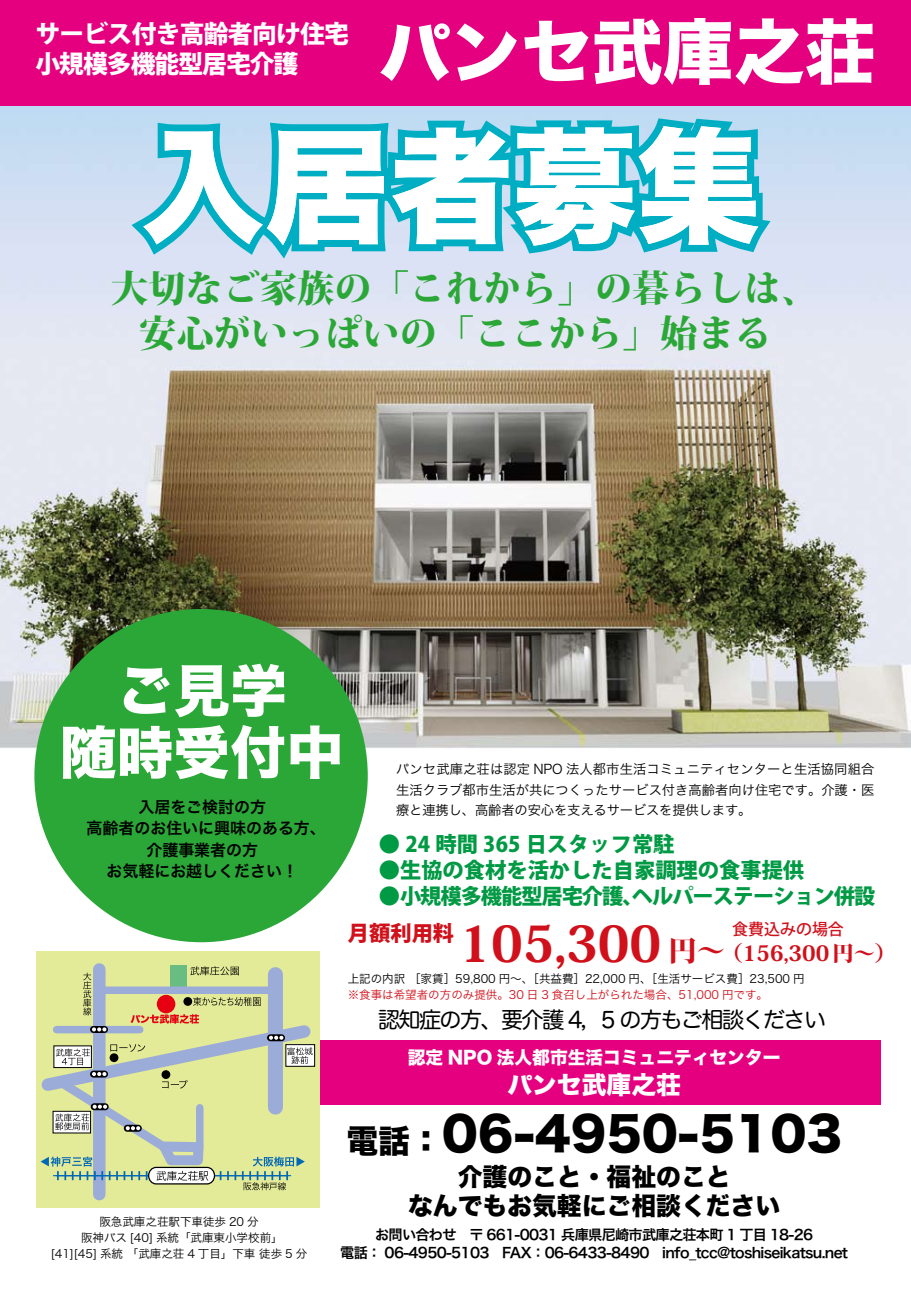
<style>
.page{position:relative;width:911px;height:1290px;background:#fff}
.page>*{position:absolute;margin:0;border:0;box-sizing:border-box;transform-origin:0 0}
.t1{font:124px "Hira Kaku Std W8";color:#fff}
.t2{font:70.88px "Hira Kaku Std W8";color:#fff}
.t3{font:56.75px/62px "Hira Kaku Std W8";color:#fff;text-align:center}
.t4{font:800 49.62px "Koz Min Std";color:#d0111b}
.t5{font:46.12px "Hira Kaku Std W8";color:#000}
.t6{font:800 37.25px/44.2px "Koz Min Std";color:#2ba738;text-align:center}
.t7{font:24.75px/29.2px "Hira Kaku Std W8";color:#000;text-align:center}
.t8{font:800 24.75px/30.1px "Koz Go Std";letter-spacing:-.03em;color:#fff}
.t9{font:24.75px "Hira Kaku Std W8";color:#fff}
.t10{font:22.12px "Hira Maru Pro W4";letter-spacing:-.075em;color:#000}
.t11{font:800 21.25px "Koz Go Std";color:#094}
.t12{font:800 21.25px "Koz Go Std";letter-spacing:-.05em;color:#094}
.t13{font:800 21.25px "Koz Min Std";color:#d0111b}
.t14{font:800 21.25px "Koz Go Std";color:#d0111b}
.t15{font:17.75px "Hira Kaku Std W8";color:#fff}
.t16{font:16px/21.2px "Hira Kaku Pro W6";color:#000;text-align:center}
.t17{font:500 16px "Koz Go Std";color:#d0111b}
.t18{font:14.12px/17.8px "Hira Kaku Pro W6";letter-spacing:-.05em;color:#000;text-align:center}
.t19{font:13.25px/20.4px "Hira Kaku Pro W3";letter-spacing:-.01em;color:#000;text-align:justify}
.t20{font:11.5px/16px "Hira Kaku Pro W3";color:#000;text-align:center}
.t21{font:11.5px "Hira Kaku Pro W3";color:#d0111b}
.s1{font-size:28.38px}
.s2{font-size:31.88px}
</style>
<div class="page">
<img style="left:0;top:106px;width:911px;height:642px">
<div style="left:0;top:0;width:911px;height:106px;background:#e4007f"></div>
<svg style="left:120px;top:110px;width:663px;height:162px;background:#5cc3d8"></svg>
<div style="left:317px;top:1041px;width:564px;height:64px;background:#e4007f"></div>
<div style="left:34px;top:609px;width:334px;height:333px;background:#2ba738;border-radius:50%"></div>
<div style="left:37px;top:951px;width:283px;height:256px;background:#e3ea98"></div>
<div style="left:170px;top:965px;width:17px;height:22px;background:#69bd83"></div>
<svg style="left:36px;top:966px;width:280px;height:224px"></svg>
<h3 class="t8" style="left:35px;top:21px;width:315px">サービス付き高齢者向け住宅小規模多機能型居宅介護</h3>
<h2 class="t2" style="left:379px;top:12px;width:498px">パンセ武庫之荘</h2>
<h1 class="t1" style="left:141px;top:118px;width:622px">入居者募集</h1>
<h3 class="t6" style="left:111px;top:266px;width:708px">大切なご家族の「これから」の暮らしは、安心がいっぱいの「ここから」始まる</h3>
<h3 class="t3" style="left:60px;top:661px;width:285px">ご見学<br>随時受付中</h3>
<h3 class="t16" style="left:87px;top:796px;width:241px">入居をご検討の方<br>高齢者のお住いに興味のある方、介護事業者の方<br>お気軽にお越しください！</h3>
<p class="t19" style="left:396px;top:758px;width:480px">パンセ武庫之荘は認定 NPO 法人都市生活コミュニティセンターと生活協同組合生活クラブ都市生活が共につくったサービス付き高齢者向け住宅です。介護・医療と連携し、高齢者の安心を支えるサービスを提供します。</p>
<h3 class="t11" style="left:379px;top:831px;width:297px">● 24 時間 365 日スタッフ常駐</h3>
<h3 class="t11" style="left:379px;top:856px;width:427px">●生協の食材を活かした自家調理の食事提供</h3>
<h3 class="t12" style="left:379px;top:882px;width:498px">●小規模多機能型居宅介護、ヘルパーステーション併設</h3>
<h3 class="t14" style="left:348px;top:919px;width:108px">月額利用料</h3>
<h3 class="t4" style="left:459px;top:910px;width:267px">105,300 <span class="s1">円～</span></h3>
<p class="t20" style="left:348px;top:969px;width:458px">上記の内訳 ［家賃］59,800 円～、［共益費］22,000 円、［生活サービス費］23,500 円</p>
<p class="t21" style="left:348px;top:984px;width:422px">※食事は希望者の方のみ提供。30 日 3 食召し上がられた場合、51,000 円です。</p>
<h3 class="t17" style="left:732px;top:919px;width:113px">食費込みの場合</h3>
<h3 class="t13" style="left:721px;top:939px;width:176px">（156,300円～）</h3>
<h3 class="t10" style="left:378px;top:1000px;width:449px">認知症の方、要介護 4，5 の方もご相談ください</h3>
<h3 class="t15" style="left:408px;top:1047px;width:374px">認定 NPO 法人都市生活コミュニティセンター</h3>
<h3 class="t9" style="left:507px;top:1071px;width:175px">パンセ武庫之荘</h3>
<p class="t20" style="left:51px;top:1212px;width:258px">阪急武庫之荘駅下車徒歩 20 分<br>阪神バス [40] 系統「武庫東小学校前」<br>[41][45] 系統 「武庫之荘 4 丁目」下車 徒歩 5 分</p>
<h3 class="t5" style="left:346px;top:1108px;width:497px"><span class="s2">電話：</span>06-4950-5103</h3>
<h3 class="t7" style="left:408px;top:1162px;width:374px">介護のこと・福祉のこと<br>なんでもお気軽にご相談ください</h3>
<p class="t18" style="left:340px;top:1225px;width:509px">お問い合わせ　〒 661-0031 兵庫県尼崎市武庫之荘本町 1 丁目 18-26<br>電話： 06-4950-5103　FAX：06-6433-8490　info_tcc@toshiseikatsu.net</p>
</div>
